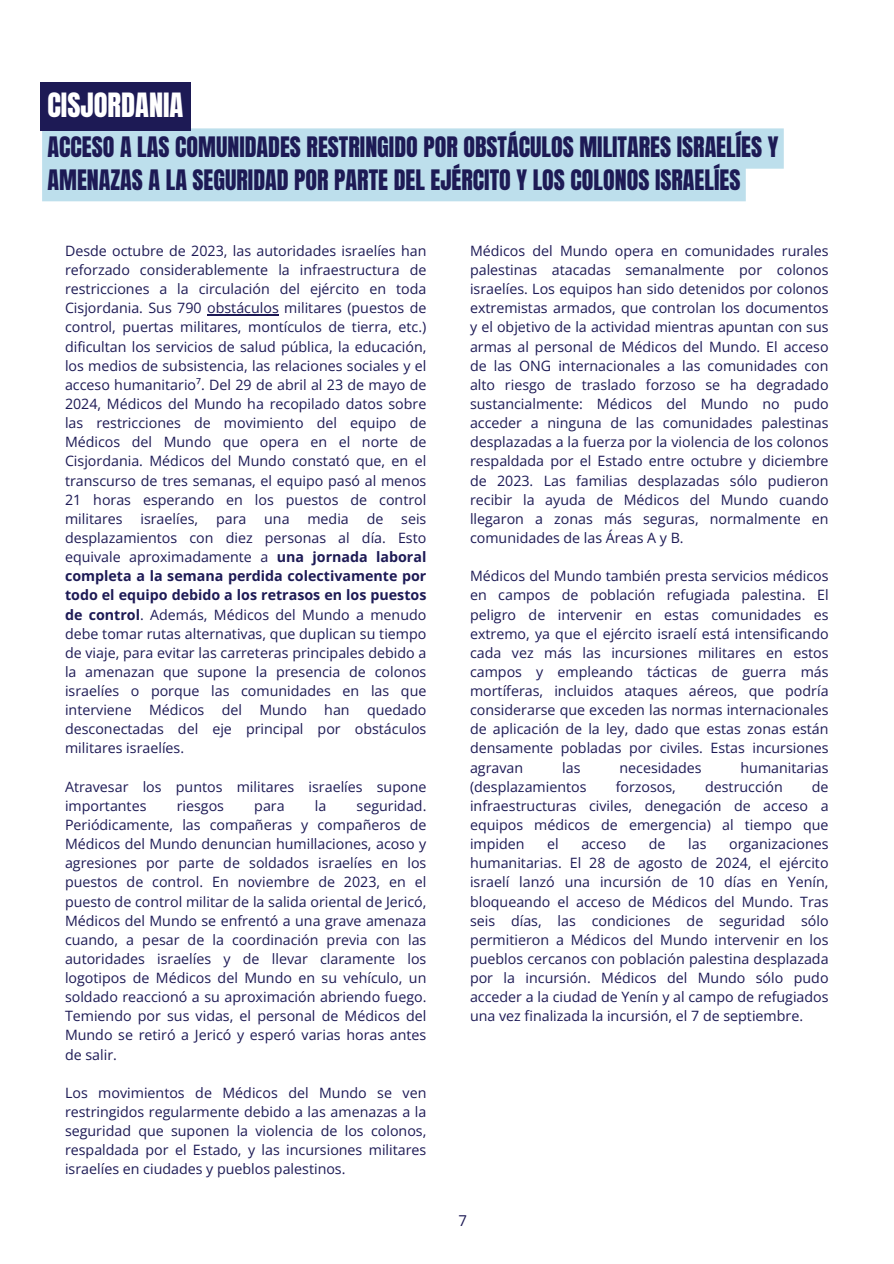
<style>
.page{position:relative;width:894px;height:1264px;background:#fff}
.page>*{position:absolute;margin:0;border:0;box-sizing:border-box;transform-origin:0 0}
.t1{font:28.5px "Anton";color:#fff}
.t2{font:24px/32.7px "Anton";color:#1d1a55}
.t3{font:15px "Open Sans";color:#1d1a55}
.t4{font:14.25px/19.2px "Open Sans";color:#1d1a55;text-align:justify}
.s1{font-weight:700}
</style>
<div class="page">
<div style="left:42px;top:128px;width:741px;height:73px;background:#bddfec"></div>
<div style="left:40px;top:82px;width:151px;height:49px;background:#1d1a55"></div>
<hr style="left:207px;top:314px;width:72px;height:1px;background:#1d1a55">
<h2 class="t1" style="left:47px;top:84px;width:137px">CISJORDANIA</h2>
<h1 class="t2" style="left:47px;top:131px;width:732px">ACCESO A LAS COMUNIDADES RESTRINGIDO POR OBSTÁCULOS MILITARES ISRAELÍES Y<br>AMENAZAS A LA SEGURIDAD POR PARTE DEL EJÉRCITO Y LOS COLONOS ISRAELÍES</h1>
<p class="t4" style="left:65px;top:241px;width:363px">Desde octubre de 2023, las autoridades israelíes han reforzado considerablemente la infraestructura de restricciones a la circulación del ejército en toda Cisjordania. Sus 790 obstáculos militares (puestos de control, puertas militares, montículos de tierra, etc.) dificultan los servicios de salud pública, la educación, los medios de subsistencia, las relaciones sociales y el acceso humanitario⁷. Del 29 de abril al 23 de mayo de 2024, Médicos del Mundo ha recopilado datos sobre las restricciones de movimiento del equipo de Médicos del Mundo que opera en el norte de Cisjordania. Médicos del Mundo constató que, en el transcurso de tres semanas, el equipo pasó al menos 21 horas esperando en los puestos de control militares</p>
<p class="t4" style="left:140px;top:508px;width:59px">israelíes,</p>
<p class="t4" style="left:216px;top:508px;width:32px">para</p>
<p class="t4" style="left:264px;top:508px;width:27px">una</p>
<p class="t4" style="left:307px;top:508px;width:43px">media</p>
<p class="t4" style="left:366px;top:508px;width:18px">de</p>
<p class="t4" style="left:65px;top:508px;width:363px;text-indent:336px">seis desplazamientos con diez personas al día. Esto equivale aproximadamente a <span class="s1">una jornada laboral completa a la semana perdida colectivamente por todo el equipo debido a los retrasos en los puestos de control</span>. Además, Médicos del Mundo a menudo debe tomar rutas alternativas, que duplican su tiempo de viaje, para evitar las carreteras principales debido a la amenazan que supone la presencia de colonos israelíes o porque las comunidades en las que interviene Médicos del Mundo han quedado desconectadas del eje principal por obstáculos militares israelíes.</p>
<p class="t4" style="left:65px;top:776px;width:363px">Atravesar los puntos militares israelíes supone importantes</p>
<p class="t4" style="left:65px;top:795px;width:363px;text-indent:291px">seguridad.<br>Periódicamente, las compañeras y compañeros de Médicos del Mundo denuncian humillaciones, acoso y agresiones por parte de soldados israelíes en los puestos de control. En noviembre de 2023, en el puesto de control militar de la salida oriental de Jericó, Médicos del Mundo se enfrentó a una grave amenaza cuando, a pesar de la coordinación previa con las autoridades israelíes y de llevar claramente los logotipos de Médicos del Mundo en su vehículo, un soldado reaccionó a su aproximación abriendo fuego.<br>Temiendo por sus vidas, el personal de Médicos del Mundo se retiró a Jericó y esperó varias horas antes de salir.</p>
<p class="t4" style="left:65px;top:1082px;width:363px">Los movimientos de Médicos del Mundo se ven restringidos regularmente debido a las amenazas a la seguridad que suponen la violencia de los colonos, respaldada por el Estado, y las incursiones militares israelíes en ciudades y pueblos palestinos.</p>
<p class="t4" style="left:177px;top:795px;width:49px">riesgos</p>
<p class="t4" style="left:254px;top:795px;width:32px">para</p>
<p class="t4" style="left:315px;top:795px;width:13px">la</p>
<p class="t4" style="left:470px;top:241px;width:360px">Médicos del Mundo opera en comunidades rurales palestinas atacadas semanalmente por colonos israelíes. Los equipos han sido detenidos por colonos extremistas armados, que controlan los documentos y el objetivo de la actividad mientras apuntan con sus armas al personal de Médicos del Mundo. El acceso de las ONG internacionales a las comunidades con alto riesgo de traslado forzoso se ha degradado sustancialmente: Médicos del Mundo no pudo acceder a ninguna de las comunidades palestinas desplazadas a la fuerza por la violencia de los colonos respaldada por el Estado entre octubre y diciembre de 2023. Las familias desplazadas sólo pudieron recibir la ayuda de Médicos del Mundo cuando llegaron a zonas más seguras, normalmente en comunidades de las Áreas A y B.</p>
<p class="t4" style="left:470px;top:566px;width:360px">Médicos del Mundo también presta servicios médicos en campos de población refugiada palestina. El peligro de intervenir en estas comunidades es extremo, ya que el ejército israelí está intensificando cada vez más las incursiones militares en estos campos y empleando tácticas de guerra más mortíferas, incluidos ataques aéreos, que podría considerarse que exceden las normas internacionales de aplicación de la ley, dado que estas zonas están densamente pobladas por civiles. Estas incursiones agravan</p>
<p class="t4" style="left:562px;top:757px;width:20px">las</p>
<p class="t4" style="left:619px;top:757px;width:84px">necesidades</p>
<p class="t4" style="left:740px;top:757px;width:89px">humanitarias</p>
<p class="t4" style="left:470px;top:776px;width:118px">(desplazamientos</p>
<p class="t4" style="left:615px;top:776px;width:62px">forzosos,</p>
<p class="t4" style="left:704px;top:776px;width:79px">destrucción</p>
<p class="t4" style="left:470px;top:776px;width:360px;text-indent:342px">de infraestructuras civiles, denegación de acceso a equipos médicos de emergencia) al tiempo que impiden</p>
<p class="t4" style="left:547px;top:834px;width:13px">el</p>
<p class="t4" style="left:581px;top:834px;width:46px">acceso</p>
<p class="t4" style="left:648px;top:834px;width:18px">de</p>
<p class="t4" style="left:688px;top:834px;width:20px">las</p>
<p class="t4" style="left:470px;top:834px;width:360px;text-indent:259px">organizaciones humanitarias. El 28 de agosto de 2024, el ejército israelí lanzó una incursión de 10 días en Yenín, bloqueando el acceso de Médicos del Mundo. Tras seis días, las condiciones de seguridad sólo permitieron a Médicos del Mundo intervenir en los pueblos cercanos con población palestina desplazada por la incursión. Médicos del Mundo sólo pudo acceder a la ciudad de Yenín y al campo de refugiados una vez finalizada la incursión, el 7 de septiembre.</p>
<p class="t3" style="left:458px;top:1209px;width:10px">7</p>
</div>
